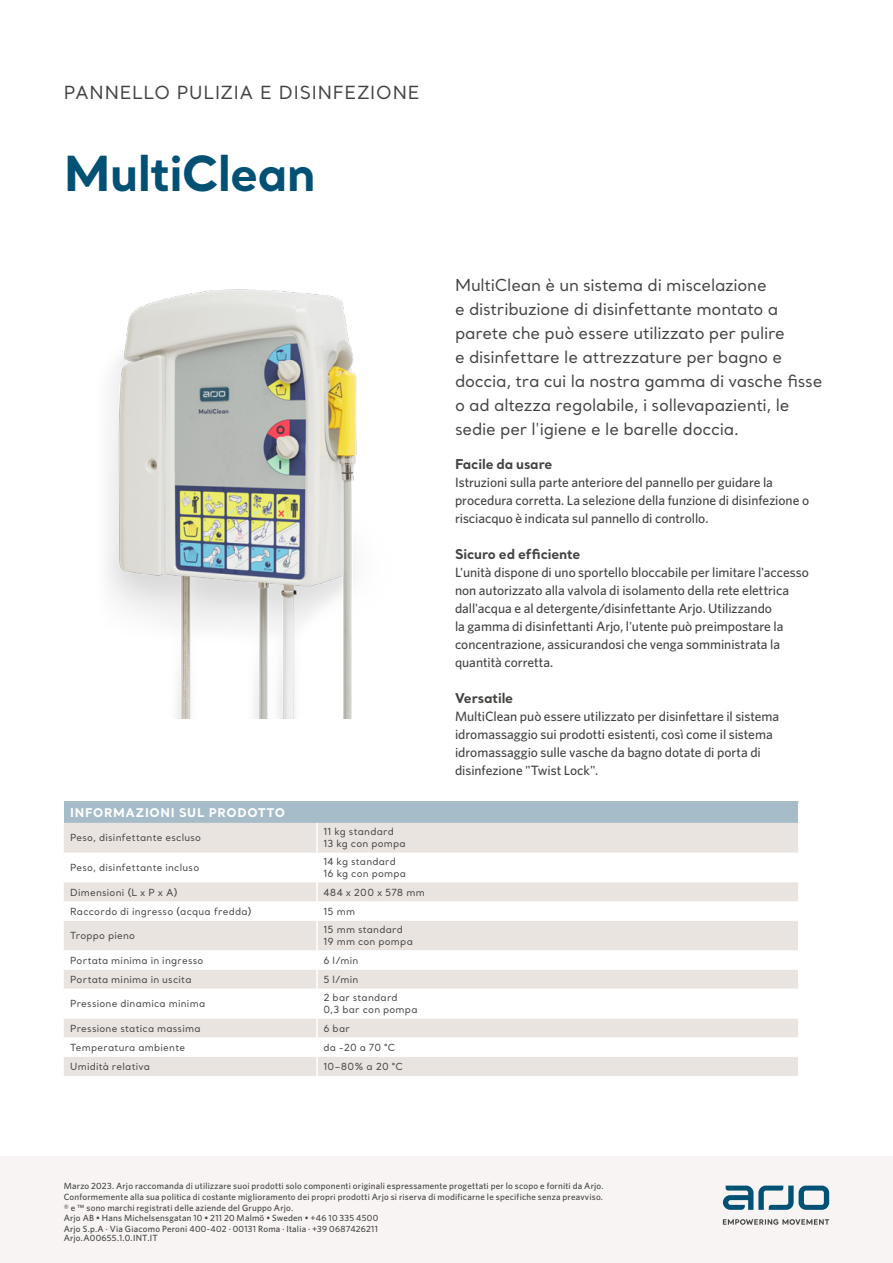
<style>
.page{position:relative;width:893px;height:1263px;background:#fff}
.page>*{position:absolute;margin:0;border:0;box-sizing:border-box;transform-origin:0 0}
.Heading_Santral_Bold_32_36_pt{font:700 48px "Santral";letter-spacing:-.015em;color:#015174}
.Product_description_Santral_Regular_20_3{font:18px "Santral";letter-spacing:.04em;color:#434342}
.Preamble_Santral_Regular_20_30_pt{font:16.5px/24px "Santral";letter-spacing:-.015em;color:#434342}
.Sub_heading_bold_lava_9_12{font:500 13.5px/18px "Whitney";color:#434342}
.Sub_heading_bold_lava_9_12-2{font:700 13.5px "Santral";letter-spacing:-.01em;color:#434342}
.Heading_table_Withney_bold_8_12_pt__whit{font:700 12px "Santral";letter-spacing:.06em;color:#fff}
.Text_table_Whitney_Medium_8_12_p{font:9.75px "Santral";letter-spacing:.025em;color:#434342}
.Information_text_Whitney_Medium_6_9_pt{font:500 9px/10.8px "Whitney";letter-spacing:.025em;color:#434342;text-align:justify}
.Web_address_Withney_9_pt{font:500 9px "Whitney";letter-spacing:.03em;color:#434342}
</style>
<div class="page">
<div style="left:0;top:1157px;width:893px;height:106px;background:#f7f4f3"></div>
<img style="left:107px;top:289px;width:250px;height:429px">
<div style="left:64px;top:801px;width:735px;height:22px;background:#a7bcc9"></div>
<svg style="left:64px;top:823px;width:734px;height:253px;fill:#eae4e0"></svg>
<svg style="left:64px;top:901px;width:734px;height:156px"></svg>
<hr style="left:316px;top:823px;width:2px;height:30px;background:#fff">
<hr style="left:316px;top:853px;width:2px;height:29px;background:#fff">
<svg style="left:316px;top:882px;width:2px;height:19px"></svg>
<hr style="left:316px;top:901px;width:2px;height:20px;background:#fff">
<hr style="left:316px;top:921px;width:2px;height:29px;background:#fff">
<svg style="left:316px;top:950px;width:2px;height:19px"></svg>
<hr style="left:316px;top:969px;width:2px;height:20px;background:#fff">
<hr style="left:316px;top:989px;width:2px;height:29px;background:#fff">
<svg style="left:316px;top:1018px;width:2px;height:19px"></svg>
<hr style="left:316px;top:1037px;width:2px;height:20px;background:#fff">
<svg style="left:316px;top:1057px;width:2px;height:19px"></svg>
<svg style="left:798px;top:801px;width:1px;height:22px"></svg>
<svg style="left:723px;top:1219px;width:106px;height:6px"></svg>
<svg style="left:723px;top:1185px;width:106px;height:25px"></svg>
<p class="Product_description_Santral_Regular_20_3" style="left:64px;top:80px;width:357px">PANNELLO PULIZIA E DISINFEZIONE</p>
<p class="Heading_Santral_Bold_32_36_pt" style="left:64px;top:141px;width:253px">MultiClean</p>
<p class="Heading_table_Withney_bold_8_12_pt__whit" style="left:70px;top:804px;width:216px">INFORMAZIONI SUL PRODOTTO</p>
<p class="Text_table_Whitney_Medium_8_12_p" style="left:70px;top:831px;width:132px">Peso, disinfettante escluso</p>
<p class="Text_table_Whitney_Medium_8_12_p" style="left:70px;top:861px;width:131px">Peso, disinfettante incluso</p>
<p class="Text_table_Whitney_Medium_8_12_p" style="left:323px;top:825px;width:72px">11 kg standard</p>
<p class="Text_table_Whitney_Medium_8_12_p" style="left:323px;top:837px;width:84px">13 kg con pompa</p>
<p class="Text_table_Whitney_Medium_8_12_p" style="left:323px;top:855px;width:74px">14 kg standard</p>
<p class="Text_table_Whitney_Medium_8_12_p" style="left:323px;top:867px;width:84px">16 kg con pompa</p>
<p class="Text_table_Whitney_Medium_8_12_p" style="left:70px;top:886px;width:109px">Dimensioni (L x P x A)</p>
<p class="Text_table_Whitney_Medium_8_12_p" style="left:323px;top:886px;width:103px">484 x 200 x 578 mm</p>
<p class="Text_table_Whitney_Medium_8_12_p" style="left:70px;top:905px;width:183px">Raccordo di ingresso (acqua fredda)</p>
<p class="Text_table_Whitney_Medium_8_12_p" style="left:323px;top:905px;width:33px">15 mm</p>
<p class="Text_table_Whitney_Medium_8_12_p" style="left:70px;top:929px;width:67px">Troppo pieno</p>
<p class="Text_table_Whitney_Medium_8_12_p" style="left:323px;top:923px;width:81px">15 mm standard</p>
<p class="Text_table_Whitney_Medium_8_12_p" style="left:323px;top:935px;width:91px">19 mm con pompa</p>
<p class="Text_table_Whitney_Medium_8_12_p" style="left:70px;top:954px;width:135px">Portata minima in ingresso</p>
<p class="Text_table_Whitney_Medium_8_12_p" style="left:323px;top:954px;width:37px">6 l/min</p>
<p class="Text_table_Whitney_Medium_8_12_p" style="left:70px;top:973px;width:123px">Portata minima in uscita</p>
<p class="Text_table_Whitney_Medium_8_12_p" style="left:323px;top:973px;width:36px">5 l/min</p>
<p class="Text_table_Whitney_Medium_8_12_p" style="left:70px;top:997px;width:137px">Pressione dinamica minima</p>
<p class="Text_table_Whitney_Medium_8_12_p" style="left:323px;top:991px;width:76px">2 bar standard</p>
<p class="Text_table_Whitney_Medium_8_12_p" style="left:323px;top:1003px;width:96px">0,3 bar con pompa</p>
<p class="Text_table_Whitney_Medium_8_12_p" style="left:70px;top:1022px;width:132px">Pressione statica massima</p>
<p class="Text_table_Whitney_Medium_8_12_p" style="left:323px;top:1022px;width:28px">6 bar</p>
<p class="Text_table_Whitney_Medium_8_12_p" style="left:70px;top:1041px;width:116px">Temperatura ambiente</p>
<p class="Text_table_Whitney_Medium_8_12_p" style="left:323px;top:1041px;width:73px">da -20 a 70 °C</p>
<p class="Text_table_Whitney_Medium_8_12_p" style="left:70px;top:1060px;width:81px">Umidità relativa</p>
<p class="Text_table_Whitney_Medium_8_12_p" style="left:323px;top:1060px;width:81px">10–80% a 20 °C</p>
<p class="Preamble_Santral_Regular_20_30_pt" style="left:455px;top:273px;width:369px">MultiClean è un sistema di miscelazione<br>e distribuzione di disinfettante montato a parete che può essere utilizzato per pulire<br>e disinfettare le attrezzature per bagno e doccia, tra cui la nostra gamma di vasche fisse o ad altezza regolabile, i sollevapazienti, le sedie per l'igiene e le barelle doccia.</p>
<p class="Sub_heading_bold_lava_9_12-2" style="left:455px;top:455px;width:99px">Facile da usare</p>
<p class="Sub_heading_bold_lava_9_12" style="left:455px;top:473px;width:356px">Istruzioni sulla parte anteriore del pannello per guidare la procedura corretta. La selezione della funzione di disinfezione o risciacquo è indicata sul pannello di controllo.</p>
<p class="Sub_heading_bold_lava_9_12-2" style="left:455px;top:545px;width:127px">Sicuro ed efficiente</p>
<p class="Sub_heading_bold_lava_9_12" style="left:455px;top:563px;width:355px">L'unità dispone di uno sportello bloccabile per limitare l'accesso non autorizzato alla valvola di isolamento della rete elettrica dall'acqua e al detergente/disinfettante Arjo. Utilizzando<br>la gamma di disinfettanti Arjo, l'utente può preimpostare la concentrazione, assicurandosi che venga somministrata la quantità corretta.</p>
<p class="Sub_heading_bold_lava_9_12-2" style="left:455px;top:689px;width:60px">Versatile</p>
<p class="Sub_heading_bold_lava_9_12" style="left:455px;top:707px;width:326px">MultiClean può essere utilizzato per disinfettare il sistema idromassaggio sui prodotti esistenti, così come il sistema idromassaggio sulle vasche da bagno dotate di porta di disinfezione "Twist Lock".</p>
<p class="Information_text_Whitney_Medium_6_9_pt" style="left:64px;top:1180px;width:541px">Marzo 2023. Arjo raccomanda di utilizzare suoi prodotti solo componenti originali espressamente progettati per lo scopo e forniti da Arjo.<br>Conformemente alla sua politica di costante miglioramento dei propri prodotti Arjo si riserva di modificarne le specifiche senza preavviso. ® e ™ sono marchi registrati delle aziende del Gruppo Arjo.</p>
<p class="Information_text_Whitney_Medium_6_9_pt" style="left:64px;top:1223px;width:316px">Arjo S.p.A · Via Giacomo Peroni 400-402 · 00131 Roma · Italia · +39 0687426211</p>
<p class="Web_address_Withney_9_pt" style="left:64px;top:1232px;width:96px">Arjo.A00655.1.0.INT.IT</p>
<p class="Information_text_Whitney_Medium_6_9_pt" style="left:64px;top:1213px;width:316px">Arjo AB • Hans Michelsensgatan 10 • 211 20 Malmö • Sweden • +46 10 335 4500</p>
</div>
